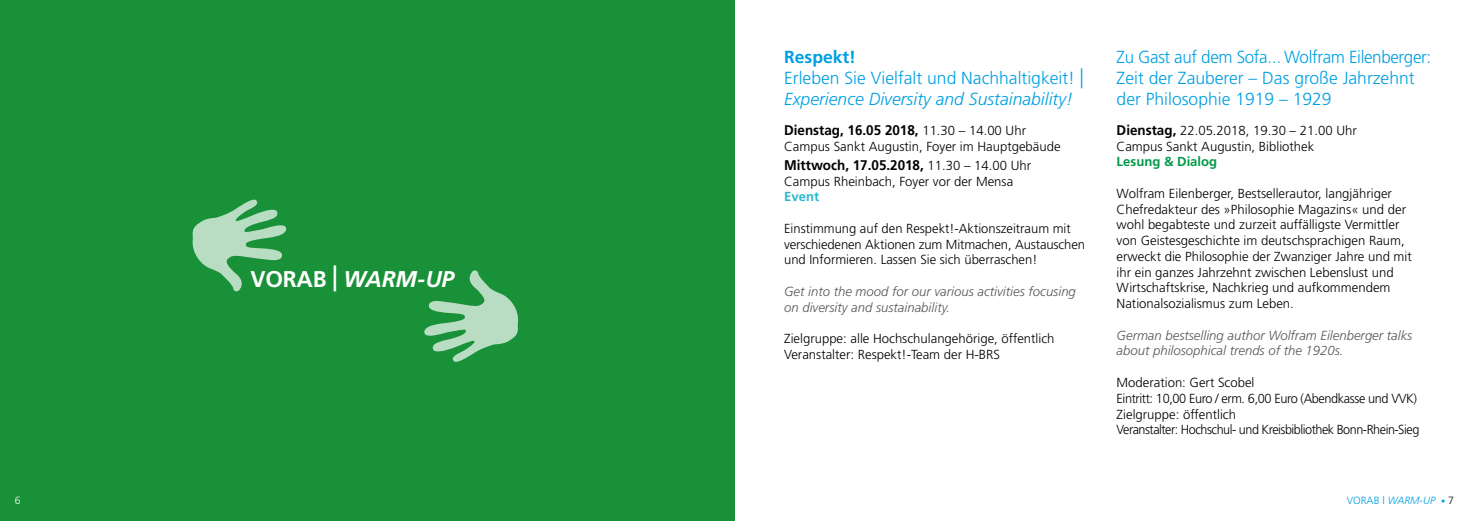
<style>
.page{position:relative;width:1469px;height:521px;background:#fff}
.page>*{position:absolute;margin:0;border:0;box-sizing:border-box;transform-origin:0 0}
.t1{font:italic 700 22.75px "Frutiger";letter-spacing:-.01em;color:#fff}
.t2{font:300 17.5px/21px "Frutiger";color:#009fe3}
.t3{font:italic 300 17.5px/21px "Frutiger";color:#009fe3}
.t4{font:700 14px "Frutiger";color:#000;scale:.96 1}
.t5{font:300 13.12px/15.8px "Frutiger";color:#000}
.t6{font:italic 300 13.12px/15.8px "Frutiger";color:#575756}
.t7{font:300 13.12px/15.8px "Frutiger";letter-spacing:-.03em;color:#000}
.t8{font:700 13.12px "Frutiger";color:#009a48}
.t9{font:700 13.12px "Frutiger";color:#29b8cc}
.t10{font:italic 300 10.5px "Frutiger";color:#009fe3}
.t11{font:300 10.5px "Frutiger";color:#fff}
.s1{font-style:normal}
.s2{font-style:normal;font-size:34.12px}
.s3{font-weight:700;font-style:normal}
.s4{font-style:normal;font-size:26.25px}
.s5{font-weight:300;font-size:13.12px}
.s6{font-weight:700;font-size:14px}
.s7{font-style:normal;color:#000}
</style>
<div class="page">
<div style="left:0;top:0;width:734px;height:521px;background:#189138"></div>
<svg style="left:192px;top:199px;width:95px;height:93px"></svg>
<svg style="left:424px;top:270px;width:95px;height:92px"></svg>
<p class="t11" style="left:15px;top:495px;width:7px">6</p>
<h1 class="t1" style="left:250px;top:266px;width:205px"><span class="s1">VORAB</span> <span class="s2">|</span> WARM-UP</h1>
<h2 class="t3" style="left:784px;top:47px;width:301px"><span class="s3">Respekt!<br></span><span class="s1">Erleben Sie Vielfalt und Nachhaltigkeit!</span> <span class="s4">|<br></span>Experience Diversity and Sustainability!</h2>
<h2 class="t2" style="left:1116px;top:47px;width:316px">Zu Gast auf dem Sofa… Wolfram Eilenberger:<br>Zeit der Zauberer – Das große Jahrzehnt der Philosophie 1919 – 1929</h2>
<p class="t4" style="left:784px;top:122px;width:253px">Dienstag, 16.05 2018, <span class="s5">11.30 – 14.00 Uhr</span></p>
<p class="t5" style="left:784px;top:138px;width:278px">Campus Sankt Augustin, Foyer im Hauptgebäude</p>
<p class="t4" style="left:784px;top:157px;width:259px">Mittwoch, 17.05.2018, <span class="s5">11.30 – 14.00 Uhr</span></p>
<p class="t5" style="left:784px;top:173px;width:231px">Campus Rheinbach, Foyer vor der Mensa</p>
<p class="t9" style="left:784px;top:189px;width:37px">Event</p>
<p class="t5" style="left:784px;top:220px;width:302px">Einstimmung auf den Respekt!-Aktionszeitraum mit verschiedenen Aktionen zum Mitmachen, Austauschen und Informieren. Lassen Sie sich überraschen!</p>
<p class="t6" style="left:784px;top:283px;width:293px">Get into the mood for our various activities focusing on diversity and sustainability.</p>
<p class="t5" style="left:784px;top:331px;width:272px">Zielgruppe: alle Hochschulangehörige, öffentlich<br>Veranstalter: Respekt!-Team der H-BRS</p>
<p class="t5" style="left:1116px;top:122px;width:242px"><span class="s6">Dienstag,</span> 22.05.2018, 19.30 – 21.00 Uhr<br>Campus Sankt Augustin, Bibliothek</p>
<p class="t8" style="left:1116px;top:154px;width:102px">Lesung &amp; Dialog</p>
<p class="t5" style="left:1116px;top:185px;width:297px">Wolfram Eilenberger, Bestsellerautor, langjähriger Chefredakteur des »Philosophie Magazins« und der wohl begabteste und zurzeit auffälligste Vermittler von Geistesgeschichte im deutschsprachigen Raum, erweckt die Philosophie der Zwanziger Jahre und mit ihr ein ganzes Jahrzehnt zwischen Lebenslust und Wirtschaftskrise, Nachkrieg und aufkommendem Nationalsozialismus zum Leben.</p>
<p class="t6" style="left:1116px;top:327px;width:297px">German bestselling author Wolfram Eilenberger talks about philosophical trends of the 1920s.</p>
<p class="t7" style="left:1116px;top:374px;width:304px">Moderation: Gert Scobel<br>Eintritt: 10,00 Euro / erm. 6,00 Euro (Abendkasse und VVK)<br>Zielgruppe: öffentlich<br>Veranstalter: Hochschul- und Kreisbibliothek Bonn-Rhein-Sieg</p>
<p class="t10" style="left:1346px;top:495px;width:109px"><span class="s1">VORAB |</span> WARM-UP <sup>●</sup> <span class="s7">7</span></p>
</div>
